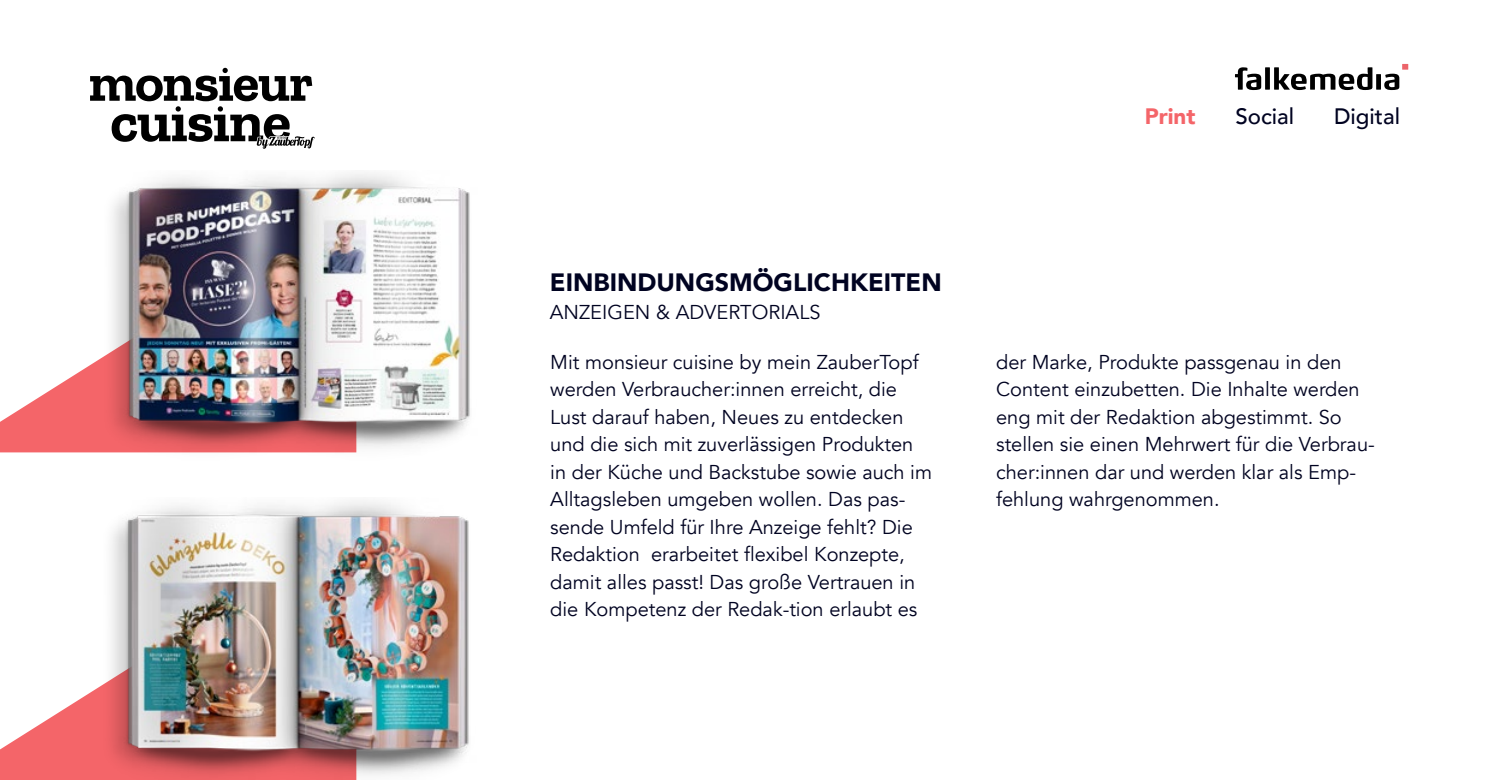
<style>
.page{position:relative;width:1489px;height:780px;background:#fff}
.page>*{position:absolute;margin:0;border:0;box-sizing:border-box;transform-origin:0 0}
.t1{font:900 25px "Avenir";color:#000321}
.t2{font:500 22.25px "Avenir";color:#000321}
.t3{font:900 22.25px "Avenir";color:#f46569}
.t4{font:20px/27.5px "Avenir";color:#000321}
</style>
<div class="page">
<svg style="left:0;top:359px;width:100px;height:93px;fill:#f46569"></svg>
<svg style="left:0;top:687px;width:99px;height:93px;fill:#f46569"></svg>
<div style="left:100px;top:168px;width:374px;height:299px;background:#000;opacity:.2"></div>
<img style="left:104px;top:170px;width:370px;height:290px">
<div style="left:99px;top:495px;width:374px;height:285px;background:#000;opacity:.2"></div>
<img style="left:103px;top:498px;width:370px;height:282px">
<svg style="left:1235px;top:67px;width:164px;height:23px"></svg>
<svg style="left:1401px;top:64px;width:7px;height:6px"></svg>
<svg style="left:90px;top:68px;width:224px;height:81px"></svg>
<p class="t1" style="left:550px;top:261px;width:393px">EINBINDUNGSMÖGLICHKEITEN</p>
<p class="t4" style="left:550px;top:298px;width:272px">ANZEIGEN &amp; ADVERTORIALS</p>
<p class="t4" style="left:550px;top:348px;width:383px">Mit monsieur cuisine by mein ZauberTopf werden Verbraucher:innen erreicht, die Lust darauf haben, Neues zu entdecken und die sich mit zuverlässigen Produkten in der Küche und Backstube sowie auch im Alltagsleben umgeben wollen. Das pas&shy;sende Umfeld für Ihre Anzeige fehlt? Die Redaktion erarbeitet flexibel Konzepte, damit alles passt! Das große Vertrauen in die Kompetenz der Redak-tion erlaubt es</p>
<p class="t3" style="left:1144px;top:98px;width:52px">Print</p>
<p class="t2" style="left:1235px;top:97px;width:60px">Social</p>
<p class="t2" style="left:1333px;top:97px;width:67px">Digital</p>
<p class="t4" style="left:996px;top:348px;width:380px">der Marke, Produkte passgenau in den Content einzubetten. Die Inhalte werden eng mit der Redaktion abgestimmt. So stellen sie einen Mehrwert für die Verbrau&shy;cher:innen dar und werden klar als Emp&shy;fehlung wahrgenommen.</p>
</div>
